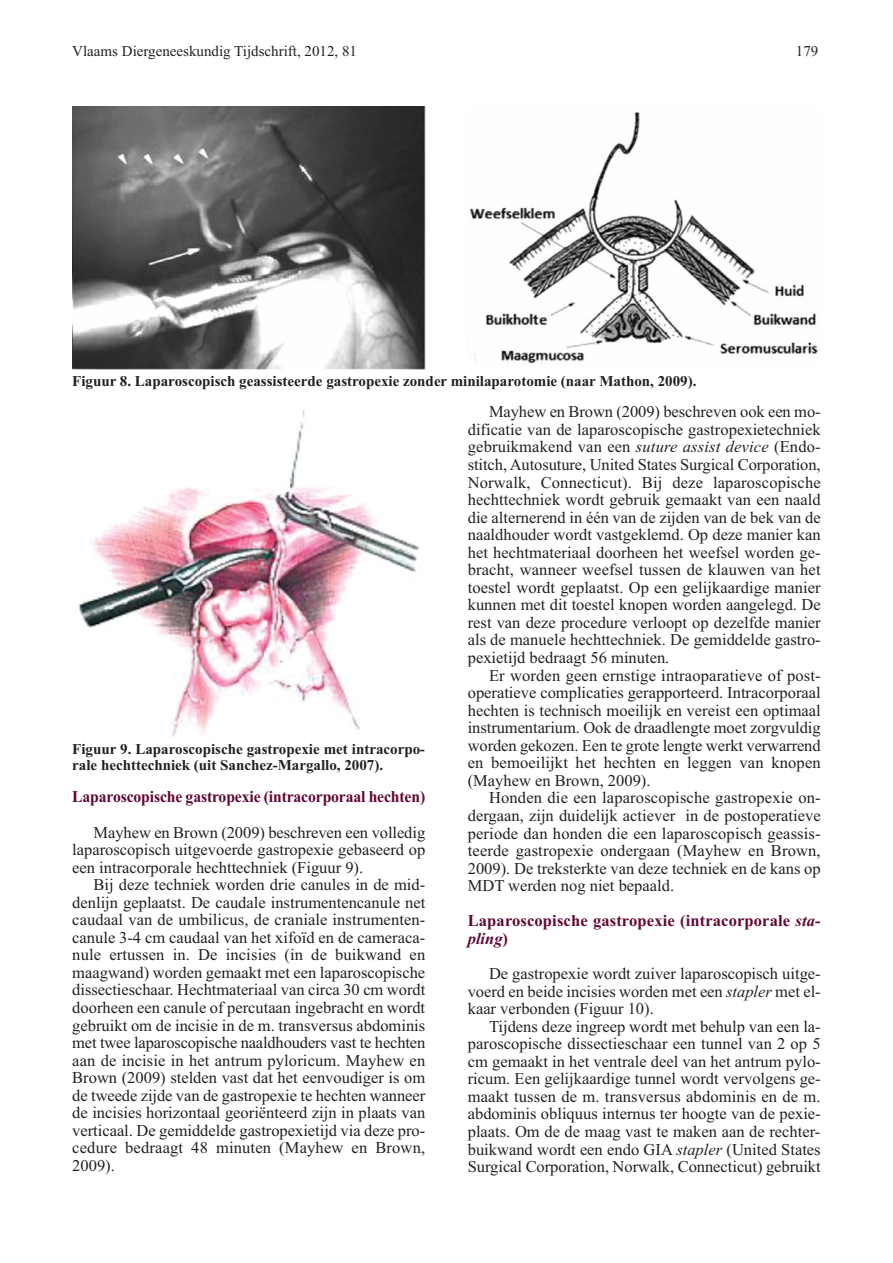
<style>
.page{position:relative;width:893px;height:1263px;background:#fff}
.page>*{position:absolute;margin:0;border:0;box-sizing:border-box;transform-origin:0 0}
.t1{font:16.5px/17.5px "Times New Roman";color:#231f20;text-align:justify}
.t2{font:700 16.5px/17.5px "Times New Roman";letter-spacing:.01em;color:#5f0836}
.t3{font:700 16.5px "Times New Roman";letter-spacing:-.01em;color:#5f0836;scale:.95 1}
.t4{font:700 15px/16.2px "Times New Roman";color:#231f20}
.t5{font:15px "Times New Roman";color:#231f20}
.s1{font-style:italic}
</style>
<div class="page">
<img style="left:72px;top:106px;width:353px;height:264px">
<img style="left:79px;top:409px;width:341px;height:328px">
<img style="left:469px;top:112px;width:349px;height:252px">
<p class="t5" style="left:72px;top:46px;width:286px">Vlaams Diergeneeskundig Tijdschrift, 2012, 81</p>
<p class="t5" style="left:796px;top:46px;width:24px">179</p>
<p class="t4" style="left:72px;top:375px;width:626px">Figuur 8. Laparoscopisch geassisteerde gastropexie zonder minilaparotomie (naar Mathon, 2009).</p>
<p class="t4" style="left:72px;top:742px;width:354px">Figuur 9. Laparoscopische gastropexie met intracorpo&shy;rale hechttechniek (uit Sanchez-Margallo, 2007).</p>
<p class="t3" style="left:72px;top:791px;width:373px">Laparoscopische gastropexie (intracorporaal hechten)</p>
<p class="t1" style="left:72px;top:825px;width:354px;text-indent:21px">Mayhew en Brown (2009) beschreven een volledig laparoscopisch uitgevoerde gastropexie gebaseerd op een intracorporale hechttechniek (Figuur 9).</p>
<p class="t1" style="left:72px;top:877px;width:354px;text-indent:21px">Bij deze techniek worden drie canules in de mid&shy;denlijn geplaatst. De caudale instrumentencanule net caudaal van de umbilicus, de craniale instrumenten&shy;canule 3-4 cm caudaal van het xifoïd en de cameraca&shy;nule ertussen in. De incisies (in de buikwand en maagwand) worden gemaakt met een laparoscopische dissectieschaar. Hechtmateriaal van circa 30 cm wordt doorheen een canule of percutaan ingebracht en wordt gebruikt om de incisie in de m. transversus abdominis met twee laparoscopische naaldhouders vast te hechten aan de incisie in het antrum pyloricum. Mayhew en Brown (2009) stelden vast dat het eenvoudiger is om de tweede zijde van de gastropexie te hechten wanneer de incisies horizontaal georiënteerd zijn in plaats van verticaal. De gemiddelde gastropexietijd via deze pro&shy;cedure bedraagt 48 minuten (Mayhew en Brown, 2009).</p>
<p class="t1" style="left:468px;top:405px;width:355px;text-indent:21px">Mayhew en Brown (2009) beschreven ook een mo&shy;dificatie van de laparoscopische gastropexietechniek gebruikmakend van een <span class="s1">suture assist device</span> (Endo&shy;stitch, Autosuture, United States Surgical Corporation, Norwalk, Connecticut). Bij deze laparoscopische hechttechniek wordt gebruik gemaakt van een naald die alternerend in één van de zijden van de bek van de naaldhouder wordt vastgeklemd. Op deze manier kan het hechtmateriaal doorheen het weefsel worden ge&shy;bracht, wanneer weefsel tussen de klauwen van het toestel wordt geplaatst. Op een gelijkaardige manier kunnen met dit toestel knopen worden aangelegd. De rest van deze procedure verloopt op dezelfde manier als de manuele hechttechniek. De gemiddelde gastro&shy;pexietijd bedraagt 56 minuten.</p>
<p class="t1" style="left:468px;top:668px;width:354px;text-indent:21px">Er worden geen ernstige intraoparatieve of post&shy;operatieve complicaties gerapporteerd. Intracorporaal hechten is technisch moeilijk en vereist een optimaal instrumentarium. Ook de draadlengte moet zorgvuldig worden gekozen. Een te grote lengte werkt verwarrend en bemoeilijkt het hechten en leggen van knopen (Mayhew en Brown, 2009).</p>
<p class="t1" style="left:468px;top:791px;width:354px;text-indent:21px">Honden die een laparoscopische gastropexie on&shy;dergaan, zijn duidelijk actiever in de postoperatieve periode dan honden die een laparoscopisch geassis&shy;teerde gastropexie ondergaan (Mayhew en Brown, 2009). De treksterkte van deze techniek en de kans op MDT werden nog niet bepaald.</p>
<p class="t2" style="left:468px;top:914px;width:354px">Laparoscopische gastropexie (intracorporale <span class="s1">sta&shy;pling</span>)</p>
<p class="t1" style="left:468px;top:966px;width:354px;text-indent:21px">De gastropexie wordt zuiver laparoscopisch uitge&shy;voerd en beide incisies worden met een <span class="s1">stapler</span> met el&shy;kaar verbonden (Figuur 10).</p>
<p class="t1" style="left:468px;top:1019px;width:354px;text-indent:21px">Tijdens deze ingreep wordt met behulp van een la&shy;paroscopische dissectieschaar een tunnel van 2 op 5 cm gemaakt in het ventrale deel van het antrum pylo&shy;ricum. Een gelijkaardige tunnel wordt vervolgens ge&shy;maakt tussen de m. transversus abdominis en de m. abdominis obliquus internus ter hoogte van de pexie&shy;plaats. Om de de maag vast te maken aan de rechter&shy;buikwand wordt een endo GIA <span class="s1">stapler</span> (United States Surgical Corporation, Norwalk, Connecticut) gebruikt</p>
</div>
